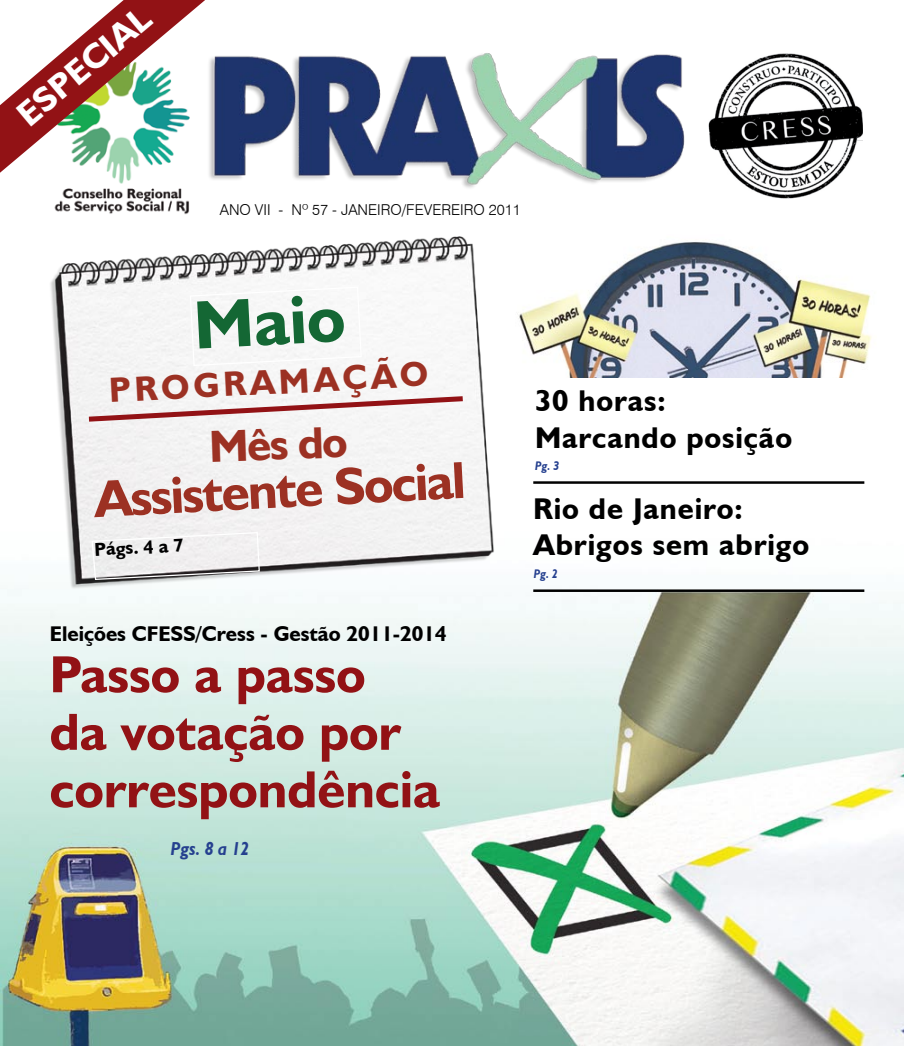
<style>
.page{position:relative;width:904px;height:1046px;background:#fff}
.page>*{position:absolute;margin:0;border:0;box-sizing:border-box;transform-origin:0 0}
.t1{font:700 68.75px "Humanist 521 BT";color:#146734}
.t2{font:700 52.5px/57.5px "Humanist 521 BT";color:#921215}
.t3{font:700 52.5px "Humanist 521 BT";color:#9c3123}
.t4{font:700 45px "Humanist 521 BT";color:#9c3123}
.t5{font:700 35px "Humanist 521 BT";color:#9c3123}
.t6{font:700 35px "Humanist 521 BT";color:#fff}
.t7{font:700 30px/36px "Humanist 521 BT";letter-spacing:.03em;color:#000}
.t8{font:700 21.25px "Humanist 521 BT";color:#000}
.t9{font:700 18.75px "Humanist 521 BT";color:#000}
.t10{font:italic 700 18.75px "Humanist 521 BT";color:#25408f;scale:.9 1}
.t11{font:300 15px "Swiss 721 BT";color:#000}
.t12{font:italic 700 12.5px "Humanist 521 BT";color:#25408f;scale:.9 1}
</style>
<div class="page">
<img style="left:0;top:112px;width:904px;height:933px">
<img style="left:35px;top:191px;width:495px;height:419px">
<img style="left:198px;top:53px;width:493px;height:150px">
<img style="left:51px;top:173px;width:147px;height:42px">
<img style="left:703px;top:53px;width:159px;height:149px">
<svg style="left:0;top:0;width:205px;height:173px"></svg>
<svg style="left:189px;top:286px;width:173px;height:80px"></svg>
<svg style="left:91px;top:531px;width:169px;height:49px"></svg>
<svg style="left:84px;top:393px;width:384px;height:31px"></svg>
<hr style="left:533px;top:481px;width:331px;height:2px;background:#000">
<hr style="left:533px;top:589px;width:331px;height:3px;background:#000">
<img style="left:508px;top:234px;width:368px;height:143px">
<p class="t6" style="left:8px;top:102px;width:164px;rotate:-40deg">ESPECIAL</p>
<p class="t11" style="left:220px;top:201px;width:302px">ANO VII - Nº 57 - JANEIRO/FEVEREIRO 2011</p>
<h1 class="t1" style="left:192px;top:282px;width:153px;rotate:-3deg">Maio</h1>
<p class="t5" style="left:108px;top:368px;width:321px;rotate:-3deg">PROGRAMAÇÃO</p>
<h3 class="t4" style="left:208px;top:419px;width:140px;rotate:-2deg">Mês do</h3>
<h2 class="t3" style="left:92px;top:466px;width:373px;rotate:-3deg">Assistente Social</h2>
<p class="t9" style="left:94px;top:538px;width:91px;rotate:-3deg">Págs. 4 a 7</p>
<p class="t8" style="left:50px;top:620px;width:398px">Eleições CFESS/Cress - Gestão 2011-2014</p>
<h2 class="t2" style="left:50px;top:644px;width:392px">Passo a passo<br>da votação por correspondência</h2>
<p class="t10" style="left:171px;top:836px;width:89px">Pgs. 8 a 12</p>
<p class="t7" style="left:535px;top:382px;width:258px">30 horas:<br>Marcando posição</p>
<p class="t12" style="left:535px;top:457px;width:29px">Pg. 3</p>
<p class="t7" style="left:533px;top:490px;width:277px">Rio de Janeiro:<br>Abrigos sem abrigo</p>
<p class="t12" style="left:534px;top:565px;width:29px">Pg. 2</p>
</div>
